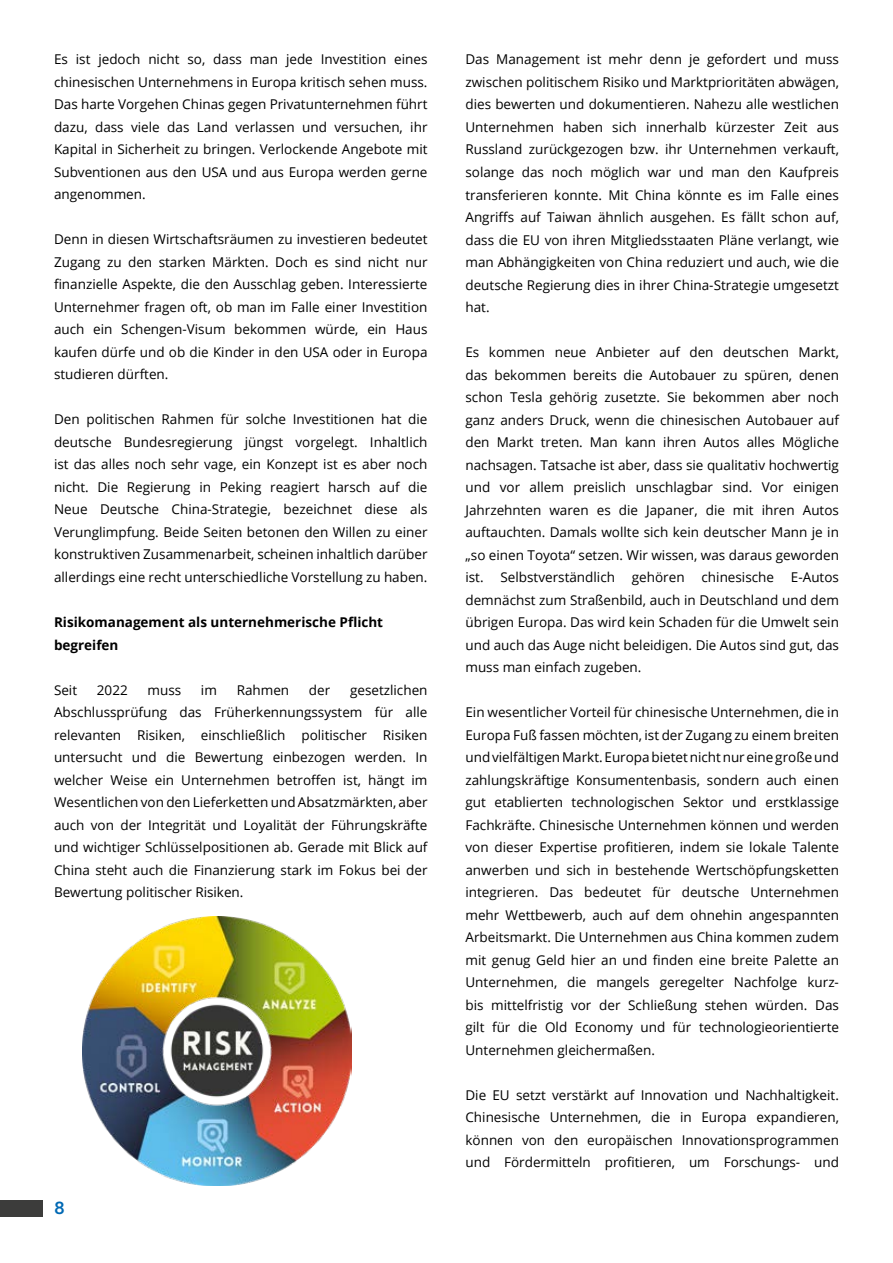
<style>
.page{position:relative;width:893px;height:1263px;background:#fff}
.page>*{position:absolute;margin:0;border:0;box-sizing:border-box;transform-origin:0 0}
.t1{font:700 18px "Grantha Sangam MN";color:#0069b4}
.t2{font:13.5px/22.5px "Open Sans";color:#000;text-align:justify}
.t3{font:700 13.5px/22.5px "Open Sans";color:#000}
</style>
<div class="page">
<div style="left:0;top:1200px;width:43px;height:17px;background:#3c3c3b"></div>
<img style="left:82px;top:917px;width:269px;height:268px">
<p class="t2" style="left:54px;top:48px;width:375px">Es ist jedoch nicht so, dass man jede Investition eines chinesischen Unternehmens in Europa kritisch sehen muss.<br>Das harte Vorgehen Chinas gegen Privatunternehmen führt dazu, dass viele das Land verlassen und versuchen, ihr Kapital in Sicherheit zu bringen. Verlockende Angebote mit Subventionen aus den USA und aus Europa werden gerne angenommen.</p>
<p class="t2" style="left:54px;top:228px;width:375px">Denn in diesen Wirtschaftsräumen zu investieren bedeutet Zugang zu den starken Märkten. Doch es sind nicht nur finanzielle Aspekte, die den Ausschlag geben. Interessierte Unternehmer fragen oft, ob man im Falle einer Investition auch ein Schengen-Visum bekommen würde, ein Haus kaufen dürfe und ob die Kinder in den USA oder in Europa studieren dürften.</p>
<p class="t2" style="left:54px;top:408px;width:375px">Den politischen Rahmen für solche Investitionen hat die deutsche Bundesregierung jüngst vorgelegt. Inhaltlich ist das alles noch sehr vage, ein Konzept ist es aber noch nicht. Die Regierung in Peking reagiert harsch auf die Neue Deutsche China-Strategie, bezeichnet diese als Verunglimpfung. Beide Seiten betonen den Willen zu einer konstruktiven Zusammenarbeit, scheinen inhaltlich darüber allerdings eine recht unterschiedliche Vorstellung zu haben.</p>
<p class="t3" style="left:54px;top:610px;width:331px">Risikomanagement als unternehmerische Pflicht begreifen</p>
<p class="t2" style="left:54px;top:678px;width:25px">Seit</p>
<p class="t2" style="left:97px;top:678px;width:32px">2022</p>
<p class="t2" style="left:147px;top:678px;width:35px">muss</p>
<p class="t2" style="left:201px;top:678px;width:17px">im</p>
<p class="t2" style="left:237px;top:678px;width:54px">Rahmen</p>
<p class="t2" style="left:309px;top:678px;width:23px">der</p>
<p class="t2" style="left:54px;top:678px;width:375px;text-indent:296px">gesetzlichen Abschlussprüfung das Früherkennungssystem für alle relevanten Risiken, einschließlich politischer Risiken untersucht und die Bewertung einbezogen werden. In welcher Weise ein Unternehmen betroffen ist, hängt im Wesentlichen von den Lieferketten und Absatzmärkten, aber auch von der Integrität und Loyalität der Führungskräfte und wichtiger Schlüsselpositionen ab. Gerade mit Blick auf China steht auch die Finanzierung stark im Fokus bei der Bewertung politischer Risiken.</p>
<h1 class="t1" style="left:54px;top:1198px;width:12px">8</h1>
<p class="t2" style="left:465px;top:48px;width:375px">Das Management ist mehr denn je gefordert und muss zwischen politischem Risiko und Marktprioritäten abwägen, dies bewerten und dokumentieren. Nahezu alle westlichen Unternehmen haben sich innerhalb kürzester Zeit aus Russland zurückgezogen bzw. ihr Unternehmen verkauft, solange das noch möglich war und man den Kaufpreis transferieren konnte. Mit China könnte es im Falle eines Angriffs auf Taiwan ähnlich ausgehen. Es fällt schon auf, dass die EU von ihren Mitgliedsstaaten Pläne verlangt, wie man Abhängigkeiten von China reduziert und auch, wie die deutsche Regierung dies in ihrer China-Strategie umgesetzt hat.</p>
<p class="t2" style="left:465px;top:341px;width:375px">Es kommen neue Anbieter auf den deutschen Markt, das bekommen bereits die Autobauer zu spüren, denen schon Tesla gehörig zusetzte. Sie bekommen aber noch ganz anders Druck, wenn die chinesischen Autobauer auf den Markt treten. Man kann ihren Autos alles Mögliche nachsagen. Tatsache ist aber, dass sie qualitativ hochwertig und vor allem preislich unschlagbar sind. Vor einigen Jahrzehnten waren es die Japaner, die mit ihren Autos auftauchten. Damals wollte sich kein deutscher Mann je in „so einen Toyota“ setzen. Wir wissen, was daraus geworden ist. Selbstverständlich gehören chinesische E-Autos demnächst zum Straßenbild, auch in Deutschland und dem übrigen Europa. Das wird kein Schaden für die Umwelt sein und auch das Auge nicht beleidigen. Die Autos sind gut, das muss man einfach zugeben.</p>
<p class="t2" style="left:465px;top:701px;width:375px">Ein wesentlicher Vorteil für chinesische Unternehmen, die in Europa Fuß fassen möchten, ist der Zugang zu einem breiten und vielfältigen Markt. Europa bietet nicht nur eine große und zahlungskräftige Konsumentenbasis, sondern auch einen gut etablierten technologischen Sektor und erstklassige Fachkräfte. Chinesische Unternehmen können und werden von dieser Expertise profitieren, indem sie lokale Talente anwerben und sich in bestehende Wertschöpfungsketten integrieren. Das bedeutet für deutsche Unternehmen mehr Wettbewerb, auch auf dem ohnehin angespannten Arbeitsmarkt. Die Unternehmen aus China kommen zudem mit genug Geld hier an und finden eine breite Palette an Unternehmen, die mangels geregelter Nachfolge kurz&shy;bis mittelfristig vor der Schließung stehen würden. Das gilt für die Old Economy und für technologieorientierte Unternehmen gleichermaßen.</p>
<p class="t2" style="left:465px;top:1083px;width:375px">Die EU setzt verstärkt auf Innovation und Nachhaltigkeit.<br>Chinesische Unternehmen, die in Europa expandieren, können von den europäischen Innovationsprogrammen und Fördermitteln profitieren, um Forschungs- und</p>
</div>
